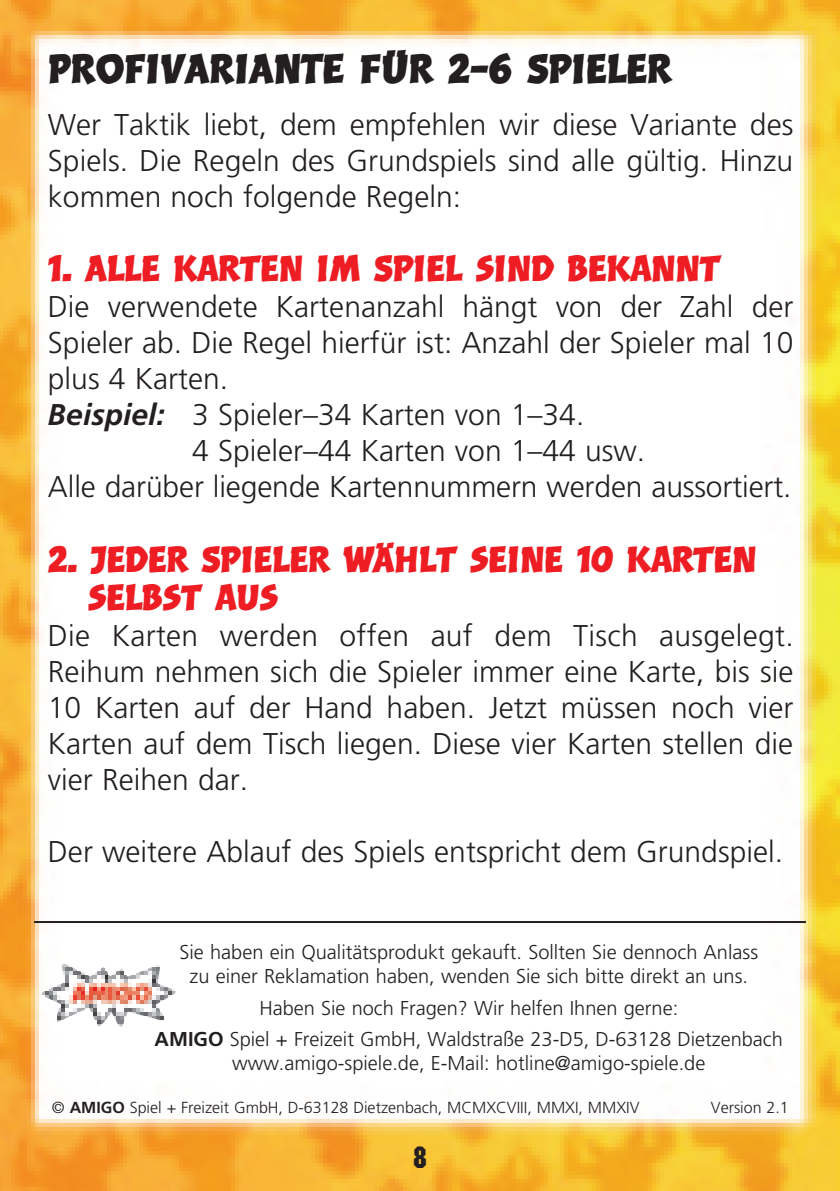
<style>
.page{position:relative;width:840px;height:1191px;background:#fff}
.page>*{position:absolute;margin:0;border:0;box-sizing:border-box;transform-origin:0 0}
.Überschrift{font:36px "Balder LL";color:#231f20}
.Überschrift_2{font:32px "Balder LL";color:#ee1d23}
.Text{font:300 30px/36px "Frutiger";color:#231f20;text-align:justify}
.Text-2{font:30px "Machine";color:#231f20}
.t1{font:300 20px/24px "Frutiger";color:#231f20;text-align:center}
.t2{font:300 16px "Frutiger";color:#231f20}
.s1{font-weight:700;font-style:italic}
.s2{font-weight:700}
</style>
<div class="page">
<img style="left:0;top:0;width:839px;height:1191px">
<hr style="left:34px;top:921px;width:771px;height:2px;background:#231f20">
<img style="left:42px;top:963px;width:133px;height:63px">
<p class="Überschrift" style="left:48px;top:45px;width:624px">PROFIVARIANTE FÜR 2-6 SPIELER</p>
<p class="Text" style="left:48px;top:106px;width:746px">Wer Taktik liebt, dem empfehlen wir diese Variante des Spiels. Die Regeln des Grundspiels sind alle gültig. Hinzu kommen noch folgende Regeln:</p>
<p class="Überschrift_2" style="left:48px;top:247px;width:673px">1. ALLE KARTEN IM SPIEL SIND BEKANNT</p>
<p class="Text" style="left:48px;top:289px;width:746px">Die verwendete Kartenanzahl hängt von der Zahl der Spieler ab. Die Regel hierfür ist: Anzahl der Spieler mal 10 plus 4 Karten.</p>
<p class="Text" style="left:48px;top:397px;width:537px"><span class="s1">Beispiel:</span> 3 Spieler–34 Karten von 1–34.</p>
<p class="Text" style="left:192px;top:433px;width:454px">4 Spieler–44 Karten von 1–44 usw.</p>
<p class="Text" style="left:48px;top:469px;width:744px">Alle darüber liegende Kartennummern werden aussortiert.</p>
<p class="Überschrift_2" style="left:48px;top:538px;width:709px">2. JEDER SPIELER WÄHLT SEINE 10 KARTEN</p>
<p class="Überschrift_2" style="left:88px;top:576px;width:191px">SELBST AUS</p>
<p class="Text" style="left:48px;top:617px;width:747px">Die Karten werden offen auf dem Tisch ausgelegt.<br>Reihum nehmen sich die Spieler immer eine Karte, bis sie 10 Karten auf der Hand haben. Jetzt müssen noch vier Karten auf dem Tisch liegen. Diese vier Karten stellen die vier Reihen dar.</p>
<p class="Text" style="left:48px;top:833px;width:736px">Der weitere Ablauf des Spiels entspricht dem Grundspiel.</p>
<p class="t1" style="left:179px;top:940px;width:579px">Sie haben ein Qualitätsprodukt gekauft. Sollten Sie dennoch Anlass zu einer Reklamation haben, wenden Sie sich bitte direkt an uns.</p>
<p class="t1" style="left:259px;top:995px;width:420px">Haben Sie noch Fragen? Wir helfen Ihnen gerne:</p>
<p class="t1" style="left:154px;top:1027px;width:629px"><span class="s2">AMIGO</span> Spiel + Freizeit GmbH, Waldstraße 23-D5, D-63128 Dietzenbach www.amigo-spiele.de, E-Mail: hotline@amigo-spiele.de</p>
<p class="t2" style="left:52px;top:1098px;width:588px">© <span class="s2">AMIGO</span> Spiel + Freizeit GmbH, D-63128 Dietzenbach, MCMXCVIII, MMXI, MMXIV</p>
<p class="t2" style="left:710px;top:1098px;width:79px">Version 2.1</p>
<p class="Text-2" style="left:413px;top:1140px;width:15px">8</p>
</div>
